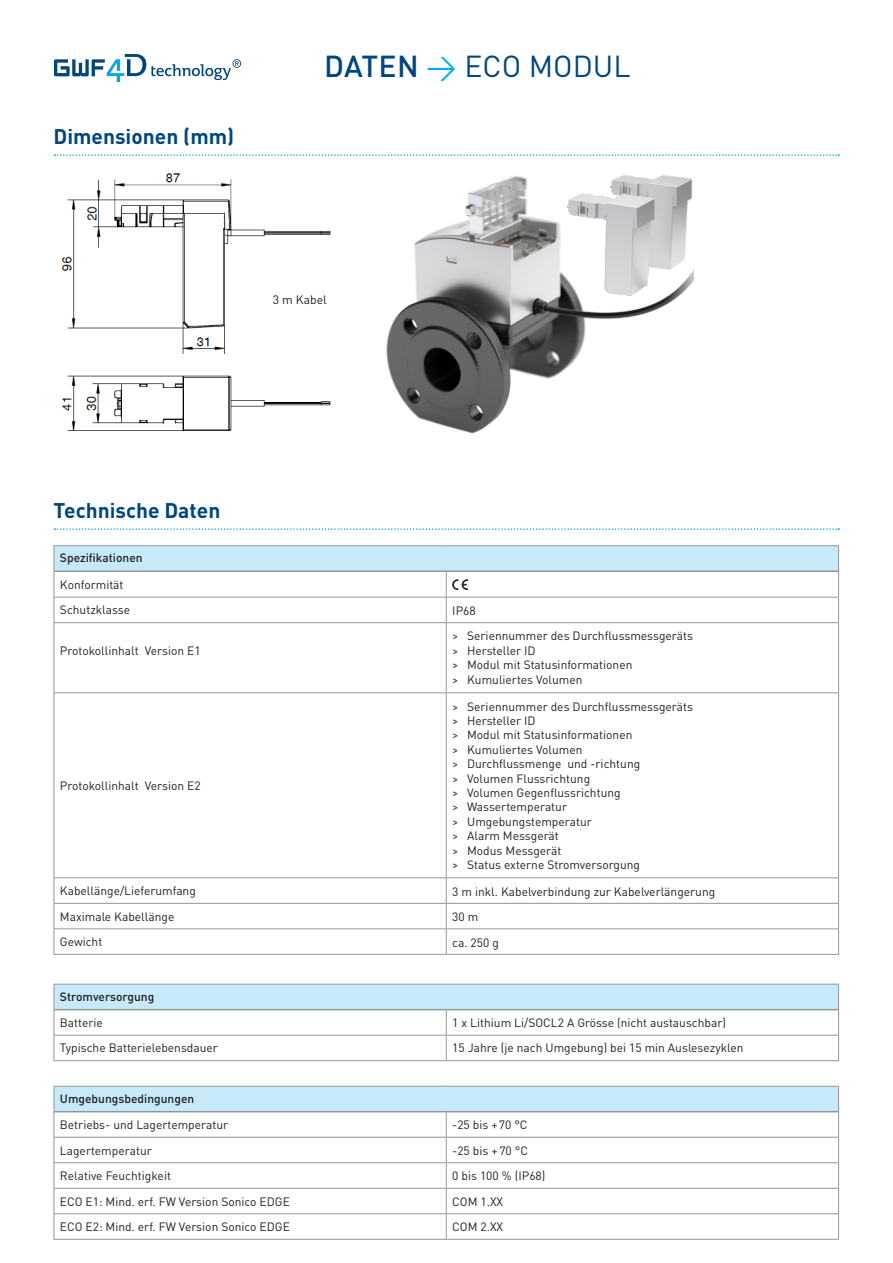
<style>
.page{position:relative;width:893px;height:1263px;background:#fff}
.page>*{position:absolute;margin:0;border:0;box-sizing:border-box;transform-origin:0 0}
.t1{font:30px "DIN Pro";color:#00467e}
.t2{font:700 21px "DIN Pro";color:#00467e}
.Grundtext{font:12.15px "DIN Pro";color:#231f20}
.Grundtext-2{font:12px "DIN Pro";color:#231f20}
.Grundtext-3{font:500 12px "DIN Pro";color:#231f20}
.s1{font-weight:500}
.s2{color:#00aeef}
</style>
<div class="page">
<svg style="left:54px;top:54px;width:187px;height:28px"></svg>
<img style="left:386px;top:175px;width:308px;height:259px">
<svg style="left:54px;top:154px;width:785px;height:2px"></svg>
<img style="left:61px;top:173px;width:270px;height:259px">
<div style="left:262px;top:310px;width:48px;height:23px;background:#fff"></div>
<svg style="left:54px;top:528px;width:785px;height:2px"></svg>
<svg style="left:54px;top:546px;width:785px;height:565px"></svg>
<hr style="left:54px;top:545px;width:392px;height:1px;background:#939598">
<hr style="left:446px;top:545px;width:393px;height:1px;background:#939598">
<hr style="left:54px;top:597px;width:392px;height:1px;background:#939598">
<svg style="left:54px;top:546px;width:1px;height:76px"></svg>
<hr style="left:446px;top:597px;width:393px;height:1px;background:#939598">
<svg style="left:446px;top:572px;width:1px;height:50px"></svg>
<hr style="left:54px;top:622px;width:392px;height:1px;background:#939598">
<hr style="left:54px;top:623px;width:1px;height:69px;background:#939598">
<hr style="left:446px;top:622px;width:393px;height:1px;background:#939598">
<hr style="left:446px;top:623px;width:1px;height:69px;background:#939598">
<hr style="left:838px;top:623px;width:1px;height:69px;background:#939598">
<hr style="left:54px;top:692px;width:392px;height:1px;background:#939598">
<hr style="left:54px;top:693px;width:1px;height:184px;background:#939598">
<hr style="left:446px;top:692px;width:393px;height:1px;background:#939598">
<hr style="left:446px;top:693px;width:1px;height:184px;background:#939598">
<hr style="left:838px;top:693px;width:1px;height:184px;background:#939598">
<hr style="left:54px;top:877px;width:392px;height:1px;background:#939598">
<hr style="left:446px;top:877px;width:393px;height:1px;background:#939598">
<hr style="left:54px;top:903px;width:392px;height:1px;background:#939598">
<hr style="left:446px;top:903px;width:393px;height:1px;background:#939598">
<hr style="left:54px;top:928px;width:392px;height:1px;background:#939598">
<svg style="left:54px;top:878px;width:1px;height:76px"></svg>
<hr style="left:446px;top:928px;width:393px;height:1px;background:#939598">
<svg style="left:446px;top:878px;width:1px;height:76px"></svg>
<svg style="left:838px;top:878px;width:1px;height:76px"></svg>
<hr style="left:54px;top:954px;width:392px;height:1px;background:#939598">
<hr style="left:446px;top:954px;width:393px;height:1px;background:#939598">
<hr style="left:54px;top:984px;width:392px;height:1px;background:#939598">
<hr style="left:446px;top:984px;width:393px;height:1px;background:#939598">
<hr style="left:54px;top:1035px;width:392px;height:1px;background:#939598">
<svg style="left:54px;top:984px;width:1px;height:76px"></svg>
<hr style="left:446px;top:1035px;width:393px;height:1px;background:#939598">
<svg style="left:446px;top:1010px;width:1px;height:50px"></svg>
<svg style="left:838px;top:984px;width:1px;height:76px"></svg>
<hr style="left:54px;top:1060px;width:392px;height:1px;background:#939598">
<hr style="left:446px;top:1060px;width:393px;height:1px;background:#939598">
<hr style="left:54px;top:1086px;width:392px;height:1px;background:#939598">
<hr style="left:446px;top:1086px;width:393px;height:1px;background:#939598">
<hr style="left:54px;top:1137px;width:392px;height:1px;background:#939598">
<hr style="left:446px;top:1137px;width:393px;height:1px;background:#939598">
<hr style="left:54px;top:1162px;width:392px;height:1px;background:#939598">
<hr style="left:446px;top:1162px;width:393px;height:1px;background:#939598">
<hr style="left:54px;top:1188px;width:392px;height:1px;background:#939598">
<hr style="left:446px;top:1188px;width:393px;height:1px;background:#939598">
<hr style="left:54px;top:1213px;width:392px;height:1px;background:#939598">
<svg style="left:54px;top:1086px;width:1px;height:153px"></svg>
<hr style="left:446px;top:1213px;width:393px;height:1px;background:#939598">
<svg style="left:446px;top:1112px;width:1px;height:127px"></svg>
<svg style="left:838px;top:1086px;width:1px;height:153px"></svg>
<hr style="left:54px;top:1239px;width:392px;height:1px;background:#939598">
<hr style="left:446px;top:1239px;width:393px;height:1px;background:#939598">
<hr style="left:54px;top:570px;width:392px;height:2px;background:#939598">
<hr style="left:54px;top:1009px;width:392px;height:1px;background:#939598">
<hr style="left:446px;top:1009px;width:392px;height:1px;background:#939598">
<hr style="left:54px;top:1111px;width:392px;height:1px;background:#939598">
<hr style="left:446px;top:1111px;width:392px;height:1px;background:#939598">
<svg style="left:838px;top:546px;width:1px;height:76px"></svg>
<hr style="left:446px;top:570px;width:392px;height:2px;background:#939598">
<img style="left:452px;top:579px;width:15px;height:11px">
<p class="t2" style="left:54px;top:122px;width:182px">Dimensionen (mm)</p>
<p class="t1" style="left:324px;top:46px;width:308px"><span class="s1">DATEN</span> <span class="s2">→</span> ECO MODUL</p>
<p class="Grundtext" style="left:273px;top:291px;width:55px">3 m Kabel</p>
<p class="t2" style="left:54px;top:496px;width:168px">Technische Daten</p>
<p class="Grundtext-3" style="left:60px;top:550px;width:84px">Spezifikationen</p>
<p class="Grundtext-2" style="left:60px;top:576px;width:65px">Konformität</p>
<p class="Grundtext-2" style="left:60px;top:602px;width:72px">Schutzklasse</p>
<p class="Grundtext-2" style="left:452px;top:602px;width:25px">IP68</p>
<p class="Grundtext-2" style="left:60px;top:643px;width:142px">Protokollinhalt Version E1</p>
<p class="Grundtext-2" style="left:452px;top:628px;width:242px">&gt; Seriennummer des Durchflussmessgeräts</p>
<p class="Grundtext-2" style="left:452px;top:642px;width:85px">&gt; Hersteller ID</p>
<p class="Grundtext-2" style="left:452px;top:657px;width:182px">&gt; Modul mit Statusinformationen</p>
<p class="Grundtext-2" style="left:452px;top:671px;width:132px">&gt; Kumuliertes Volumen</p>
<p class="Grundtext-2" style="left:60px;top:777px;width:142px">Protokollinhalt Version E2</p>
<p class="Grundtext-2" style="left:452px;top:698px;width:242px">&gt; Seriennummer des Durchflussmessgeräts</p>
<p class="Grundtext-2" style="left:452px;top:712px;width:85px">&gt; Hersteller ID</p>
<p class="Grundtext-2" style="left:452px;top:727px;width:182px">&gt; Modul mit Statusinformationen</p>
<p class="Grundtext-2" style="left:452px;top:741px;width:132px">&gt; Kumuliertes Volumen</p>
<p class="Grundtext-2" style="left:452px;top:756px;width:189px">&gt; Durchflussmenge und -richtung</p>
<p class="Grundtext-2" style="left:452px;top:770px;width:139px">&gt; Volumen Flussrichtung</p>
<p class="Grundtext-2" style="left:452px;top:784px;width:170px">&gt; Volumen Gegenflussrichtung</p>
<p class="Grundtext-2" style="left:452px;top:799px;width:116px">&gt; Wassertemperatur</p>
<p class="Grundtext-2" style="left:452px;top:813px;width:141px">&gt; Umgebungstemperatur</p>
<p class="Grundtext-2" style="left:452px;top:828px;width:108px">&gt; Alarm Messgerät</p>
<p class="Grundtext-2" style="left:452px;top:842px;width:111px">&gt; Modus Messgerät</p>
<p class="Grundtext-2" style="left:452px;top:856px;width:189px">&gt; Status externe Stromversorgung</p>
<p class="Grundtext-2" style="left:60px;top:883px;width:137px">Kabellänge/Lieferumfang</p>
<p class="Grundtext-2" style="left:452px;top:883px;width:264px">3 m inkl. Kabelverbindung zur Kabelverlängerung</p>
<p class="Grundtext-2" style="left:60px;top:908px;width:116px">Maximale Kabellänge</p>
<p class="Grundtext-2" style="left:452px;top:908px;width:28px">30 m</p>
<p class="Grundtext-2" style="left:60px;top:934px;width:44px">Gewicht</p>
<p class="Grundtext-2" style="left:452px;top:934px;width:48px">ca. 250 g</p>
<p class="Grundtext-3" style="left:60px;top:988px;width:96px">Stromversorgung</p>
<p class="Grundtext-2" style="left:60px;top:1015px;width:45px">Batterie</p>
<p class="Grundtext-2" style="left:452px;top:1015px;width:275px">1 x Lithium Li/SOCL2 A Grösse (nicht austauschbar)</p>
<p class="Grundtext-2" style="left:60px;top:1040px;width:160px">Typische Batterielebensdauer</p>
<p class="Grundtext-2" style="left:452px;top:1040px;width:293px">15 Jahre (je nach Umgebung) bei 15 min Auslesezyklen</p>
<p class="Grundtext-3" style="left:60px;top:1090px;width:136px">Umgebungsbedingungen</p>
<p class="Grundtext-2" style="left:60px;top:1116px;width:170px">Betriebs- und Lagertemperatur</p>
<p class="Grundtext-2" style="left:452px;top:1116px;width:77px">-25 bis +70 °C</p>
<p class="Grundtext-2" style="left:60px;top:1142px;width:93px">Lagertemperatur</p>
<p class="Grundtext-2" style="left:452px;top:1142px;width:77px">-25 bis + 70 °C</p>
<p class="Grundtext-2" style="left:60px;top:1167px;width:113px">Relative Feuchtigkeit</p>
<p class="Grundtext-2" style="left:452px;top:1167px;width:95px">0 bis 100 % (IP68)</p>
<p class="Grundtext-2" style="left:60px;top:1193px;width:231px">ECO E1: Mind. erf. FW Version Sonico EDGE</p>
<p class="Grundtext-2" style="left:452px;top:1193px;width:52px">COM 1.XX</p>
<p class="Grundtext-2" style="left:60px;top:1218px;width:231px">ECO E2: Mind. erf. FW Version Sonico EDGE</p>
<p class="Grundtext-2" style="left:452px;top:1218px;width:52px">COM 2.XX</p>
</div>
